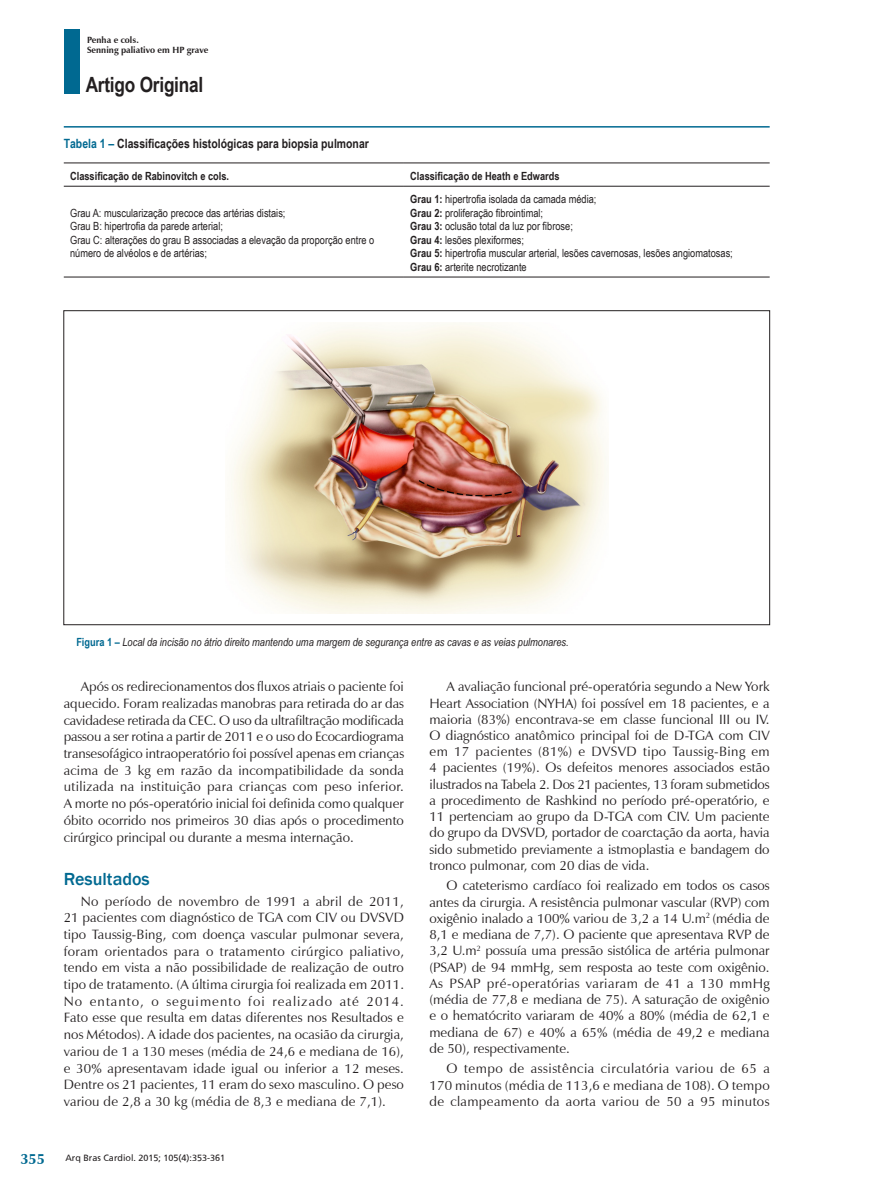
<style>
.page{position:relative;width:893px;height:1191px;background:#fff}
.page>*{position:absolute;margin:0;border:0;box-sizing:border-box;transform-origin:0 0}
.t1{font:700 21px "Arial Narrow";letter-spacing:-.01em;color:#231f20}
._02_-_TITULO_-_MATER{font:500 18px "Franklin Gothic";color:#006991}
.t2{font:700 15px "Zapf Humanist 601 BT";color:#006991}
._01-TEXTO_BASICO{font:13.5px/16.2px "Zapf Humanist 601 BT";color:#231f20;text-align:justify}
._01_TÍTULO_TABELA{font:700 12.75px "Arial Narrow";color:#231f20}
._02_TEXTO_TABELA_BAS{font:11.25px/13.5px "Arial Narrow";color:#231f20}
._06_-_LEGENDA_FIGURA{font:italic 11.25px "Arial Narrow";color:#231f20}
._04_DESTAQUE_TABELA{font:700 11.25px "Arial Narrow";color:#231f20}
.t3{font:700 9px "Zapf Humanist 601 BT";color:#231f20}
.t4{font:9px "Frutiger";color:#231f20}
.s1{color:#006991}
.s2{font-weight:700}
.s3{font-weight:700;font-style:normal;color:#006991}
</style>
<div class="page">
<hr style="left:64px;top:126px;width:706px;height:2px;background:#006991">
<div style="left:64px;top:29px;width:16px;height:65px;background:#006991"></div>
<img style="left:231px;top:323px;width:376px;height:290px">
<hr style="left:64px;top:277px;width:340px;height:1px;background:#231f20">
<hr style="left:404px;top:277px;width:366px;height:1px;background:#231f20">
<hr style="left:64px;top:162px;width:340px;height:1px;background:#231f20">
<hr style="left:404px;top:162px;width:366px;height:1px;background:#231f20">
<hr style="left:64px;top:186px;width:340px;height:1px;background:#231f20">
<hr style="left:404px;top:186px;width:366px;height:1px;background:#231f20">
<p class="t3" style="left:87px;top:34px;width:53px">Penha e cols.</p>
<p class="t3" style="left:87px;top:45px;width:123px">Senning paliativo em HP grave</p>
<h1 class="t1" style="left:86px;top:68px;width:119px">Artigo Original</h1>
<p class="_01_TÍTULO_TABELA" style="left:64px;top:134px;width:307px"><span class="s1">Tabela 1 –</span> Classificações histológicas para biopsia pulmonar</p>
<p class="_04_DESTAQUE_TABELA" style="left:70px;top:167px;width:160px">Classificação de Rabinovitch e cols.</p>
<p class="_04_DESTAQUE_TABELA" style="left:410px;top:167px;width:151px">Classificação de Heath e Edwards</p>
<p class="_02_TEXTO_TABELA_BAS" style="left:70px;top:205px;width:217px">Grau A: muscularização precoce das artérias distais;</p>
<p class="_02_TEXTO_TABELA_BAS" style="left:70px;top:219px;width:154px">Grau B: hipertrofia da parede arterial;</p>
<p class="_02_TEXTO_TABELA_BAS" style="left:70px;top:232px;width:306px">Grau C: alterações do grau B associadas a elevação da proporção entre o número de alvéolos e de artérias;</p>
<p class="_02_TEXTO_TABELA_BAS" style="left:410px;top:192px;width:188px"><span class="s2">Grau 1:</span> hipertrofia isolada da camada média;</p>
<p class="_02_TEXTO_TABELA_BAS" style="left:410px;top:205px;width:134px"><span class="s2">Grau 2:</span> proliferação fibrointimal;</p>
<p class="_02_TEXTO_TABELA_BAS" style="left:410px;top:219px;width:164px"><span class="s2">Grau 3:</span> oclusão total da luz por fibrose;</p>
<p class="_02_TEXTO_TABELA_BAS" style="left:410px;top:232px;width:115px"><span class="s2">Grau 4:</span> lesões plexiformes;</p>
<p class="_02_TEXTO_TABELA_BAS" style="left:410px;top:246px;width:324px"><span class="s2">Grau 5:</span> hipertrofia muscular arterial, lesões cavernosas, lesões angiomatosas;</p>
<p class="_02_TEXTO_TABELA_BAS" style="left:410px;top:259px;width:118px"><span class="s2">Grau 6:</span> arterite necrotizante</p>
<p class="t2" style="left:20px;top:1149px;width:26px">355</p>
<p class="_06_-_LEGENDA_FIGURA" style="left:76px;top:634px;width:494px"><span class="s3">Figura 1 –</span> Local da incisão no átrio direito mantendo uma margem de segurança entre as cavas e as veias pulmonares.</p>
<p class="_01-TEXTO_BASICO" style="left:64px;top:678px;width:342px;line-height:16.6px;text-indent:17px">Após os redirecionamentos dos fluxos atriais o paciente foi aquecido. Foram realizadas manobras para retirada do ar das cavidadese retirada da CEC. O uso da ultrafiltração modificada passou a ser rotina a partir de 2011 e o uso do Ecocardiograma transesofágico intraoperatório foi possível apenas em crianças acima de 3 kg em razão da incompatibilidade da sonda utilizada na instituição para crianças com peso inferior.<br>A morte no pós-operatório inicial foi definida como qualquer óbito ocorrido nos primeiros 30 dias após o procedimento cirúrgico principal ou durante a mesma internação.</p>
<p class="_02_-_TITULO_-_MATER" style="left:64px;top:867px;width:88px">Resultados</p>
<p class="_01-TEXTO_BASICO" style="left:64px;top:892px;width:342px;line-height:16.6px;text-indent:17px">No período de novembro de 1991 a abril de 2011, 21 pacientes com diagnóstico de TGA com CIV ou DVSVD tipo Taussig-Bing, com doença vascular pulmonar severa, foram orientados para o tratamento cirúrgico paliativo, tendo em vista a não possibilidade de realização de outro tipo de tratamento. (A última cirurgia foi realizada em 2011.<br>No entanto, o seguimento foi realizado até 2014.<br>Fato esse que resulta em datas diferentes nos Resultados e nos Métodos). A idade dos pacientes, na ocasião da cirurgia, variou de 1 a 130 meses (média de 24,6 e mediana de 16), e 30% apresentavam idade igual ou inferior a 12 meses.<br>Dentre os 21 pacientes, 11 eram do sexo masculino. O peso variou de 2,8 a 30 kg (média de 8,3 e mediana de 7,1).</p>
<p class="_01-TEXTO_BASICO" style="left:429px;top:678px;width:342px;text-indent:17px">A avaliação funcional pré-operatória segundo a New York Heart Association (NYHA) foi possível em 18 pacientes, e a maioria (83%) encontrava-se em classe funcional III ou IV.<br>O diagnóstico anatômico principal foi de D-TGA com CIV em 17 pacientes (81%) e DVSVD tipo Taussig-Bing em 4 pacientes (19%). Os defeitos menores associados estão ilustrados na Tabela 2. Dos 21 pacientes, 13 foram submetidos a procedimento de Rashkind no período pré-operatório, e 11 pertenciam ao grupo da D-TGA com CIV. Um paciente do grupo da DVSVD, portador de coarctação da aorta, havia sido submetido previamente a istmoplastia e bandagem do tronco pulmonar, com 20 dias de vida.</p>
<p class="_01-TEXTO_BASICO" style="left:429px;top:877px;width:342px;text-indent:17px">O cateterismo cardíaco foi realizado em todos os casos antes da cirurgia. A resistência pulmonar vascular (RVP) com oxigênio inalado a 100% variou de 3,2 a 14 U.m<sup>2</sup> (média de 8,1 e mediana de 7,7). O paciente que apresentava RVP de 3,2 U.m<sup>2</sup> possuía uma pressão sistólica de artéria pulmonar (PSAP) de 94 mmHg, sem resposta ao teste com oxigênio.<br>As PSAP pré-operatórias variaram de 41 a 130 mmHg (média de 77,8 e mediana de 75). A saturação de oxigênio e o hematócrito variaram de 40% a 80% (média de 62,1 e mediana de 67) e 40% a 65% (média de 49,2 e mediana de 50), respectivamente.</p>
<p class="_01-TEXTO_BASICO" style="left:429px;top:1060px;width:342px;text-indent:17px">O tempo de assistência circulatória variou de 65 a 170 minutos (média de 113,6 e mediana de 108). O tempo de clampeamento da aorta variou de 50 a 95 minutos</p>
<p class="t4" style="left:65px;top:1153px;width:161px">Arq Bras Cardiol. 2015; 105(4):353-361</p>
</div>
